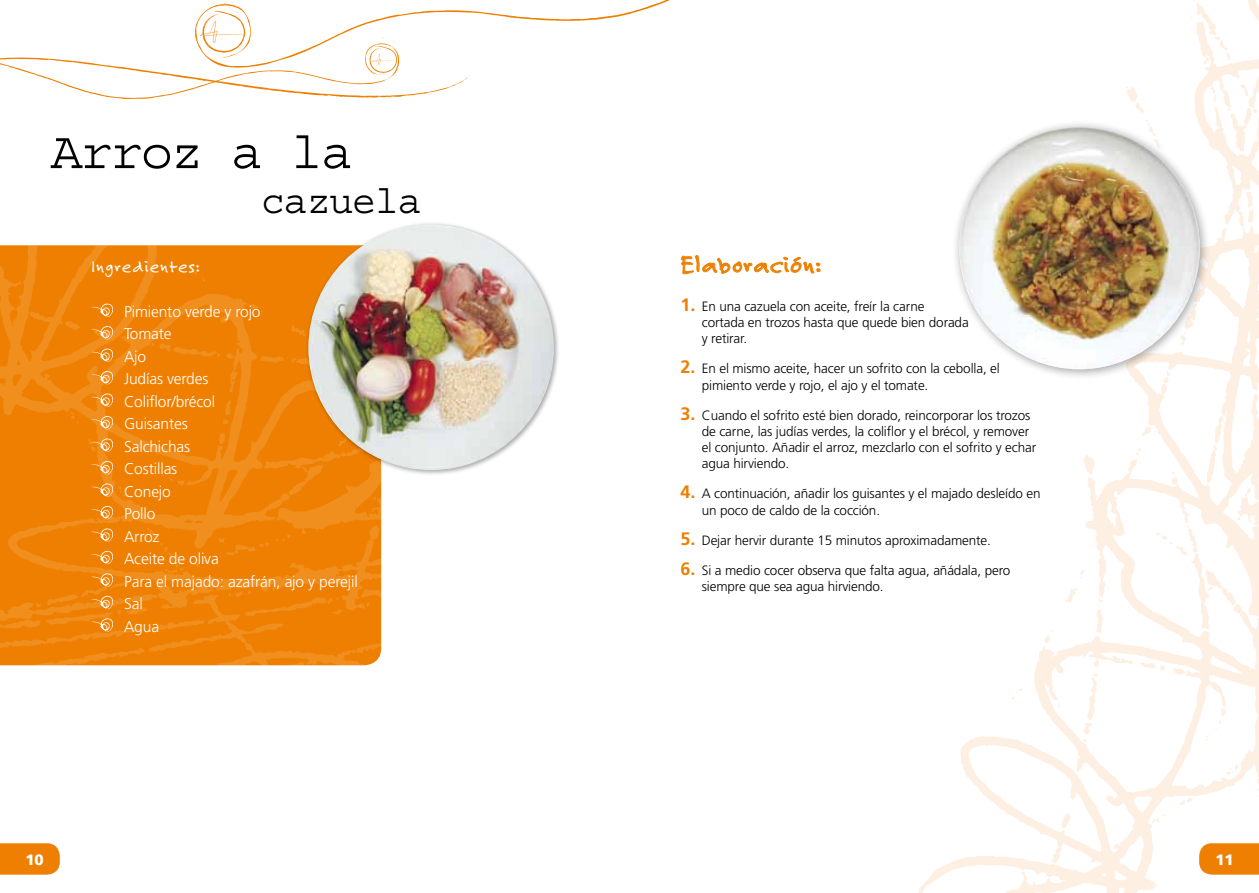
<style>
.page{position:relative;width:1259px;height:893px;background:#fff}
.page>*{position:absolute;margin:0;border:0;box-sizing:border-box;transform-origin:0 0}
.t1{font:52.2px "Courier Std";letter-spacing:-.025em;color:#000}
.t2{font:39.6px "Courier Std";letter-spacing:-.025em;color:#000}
.t3{font:24.9px "Felt Tip Roman";letter-spacing:.05em;color:#ee7f00}
.t4{font:18.45px "Felt Tip Roman";letter-spacing:.05em;color:#fff}
.t5{font:300 15.6px/22.5px "Frutiger LT Std";letter-spacing:-.01em;color:#fff}
.t6{font:900 15px "Frutiger LT Std";color:#fff}
.t7{font:300 13.5px/16.2px "Frutiger LT Std";letter-spacing:-.01em;color:#000}
.s1{font-weight:700;font-size:18px;color:#ee7f00}
</style>
<div class="page">
<img style="left:918px;top:0;width:341px;height:893px">
<img style="left:683px;top:221px;width:340px;height:171px">
<img style="left:0;top:245px;width:381px;height:420px">
<svg style="left:681px;top:255px;width:139px;height:19px"></svg>
<svg style="left:1199px;top:843px;width:60px;height:32px;background:#ee860e"></svg>
<svg style="left:0;top:0;width:670px;height:100px"></svg>
<svg style="left:0;top:843px;width:60px;height:32px;background:#ee860e"></svg>
<svg style="left:91px;top:303px;width:23px;height:14px"></svg>
<svg style="left:91px;top:326px;width:23px;height:13px"></svg>
<svg style="left:91px;top:348px;width:23px;height:14px"></svg>
<svg style="left:91px;top:371px;width:23px;height:13px"></svg>
<svg style="left:91px;top:393px;width:23px;height:14px"></svg>
<svg style="left:91px;top:416px;width:23px;height:13px"></svg>
<svg style="left:91px;top:438px;width:23px;height:14px"></svg>
<svg style="left:91px;top:461px;width:23px;height:13px"></svg>
<svg style="left:91px;top:483px;width:23px;height:14px"></svg>
<svg style="left:91px;top:506px;width:23px;height:13px"></svg>
<svg style="left:91px;top:528px;width:23px;height:14px"></svg>
<svg style="left:91px;top:551px;width:23px;height:13px"></svg>
<svg style="left:91px;top:573px;width:23px;height:14px"></svg>
<svg style="left:91px;top:596px;width:23px;height:13px"></svg>
<svg style="left:91px;top:618px;width:23px;height:14px"></svg>
<div style="left:305px;top:222px;width:255px;height:255px;background:#000;opacity:.35"></div>
<img style="left:308px;top:225px;width:246px;height:245px;border-radius:123px">
<div style="left:952px;top:120px;width:258px;height:260px;background:#000;opacity:.35"></div>
<img style="left:959px;top:127px;width:240px;height:242px">
<h1 class="t1" style="left:51px;top:123px;width:303px">Arroz a la</h1>
<h2 class="t2" style="left:261px;top:179px;width:162px">cazuela</h2>
<h3 class="t4" style="left:91px;top:255px;width:110px">Ingredientes:</h3>
<p class="t5" style="left:124px;top:301px;width:235px">Pimiento verde y rojo<br>Tomate<br>Ajo<br>Judías verdes<br>Coliflor/brécol<br>Guisantes<br>Salchichas<br>Costillas<br>Conejo<br>Pollo<br>Arroz<br>Aceite de oliva<br>Para el majado: azafrán, ajo y perejil<br>Sal<br>Agua</p>
<h3 class="t3" style="left:680px;top:249px;width:142px">Elaboración:</h3>
<p class="t7" style="left:702px;top:298px;width:268px;text-indent:-21px"><span class="s1">1.</span> En una cazuela con aceite, freír la carne cortada en trozos hasta que quede bien dorada y retirar.</p>
<p class="t7" style="left:702px;top:361px;width:299px;text-indent:-21px"><span class="s1">2.</span> En el mismo aceite, hacer un sofrito con la cebolla, el pimiento verde y rojo, el ajo y el tomate.</p>
<p class="t7" style="left:702px;top:407px;width:336px;text-indent:-21px"><span class="s1">3.</span> Cuando el sofrito esté bien dorado, reincorporar los trozos de carne, las judías verdes, la coliflor y el brécol, y remover el conjunto. Añadir el arroz, mezclarlo con el sofrito y echar agua hirviendo.</p>
<p class="t7" style="left:702px;top:486px;width:340px;text-indent:-21px"><span class="s1">4.</span> A continuación, añadir los guisantes y el majado desleído en un poco de caldo de la cocción.</p>
<p class="t7" style="left:680px;top:532px;width:312px"><span class="s1">5.</span> Dejar hervir durante 15 minutos aproximadamente.</p>
<p class="t7" style="left:702px;top:562px;width:310px;text-indent:-21px"><span class="s1">6.</span> Si a medio cocer observa que falta agua, añádala, pero siempre que sea agua hirviendo.</p>
<p class="t6" style="left:25px;top:851px;width:20px">10</p>
<p class="t6" style="left:1215px;top:851px;width:20px">11</p>
</div>
